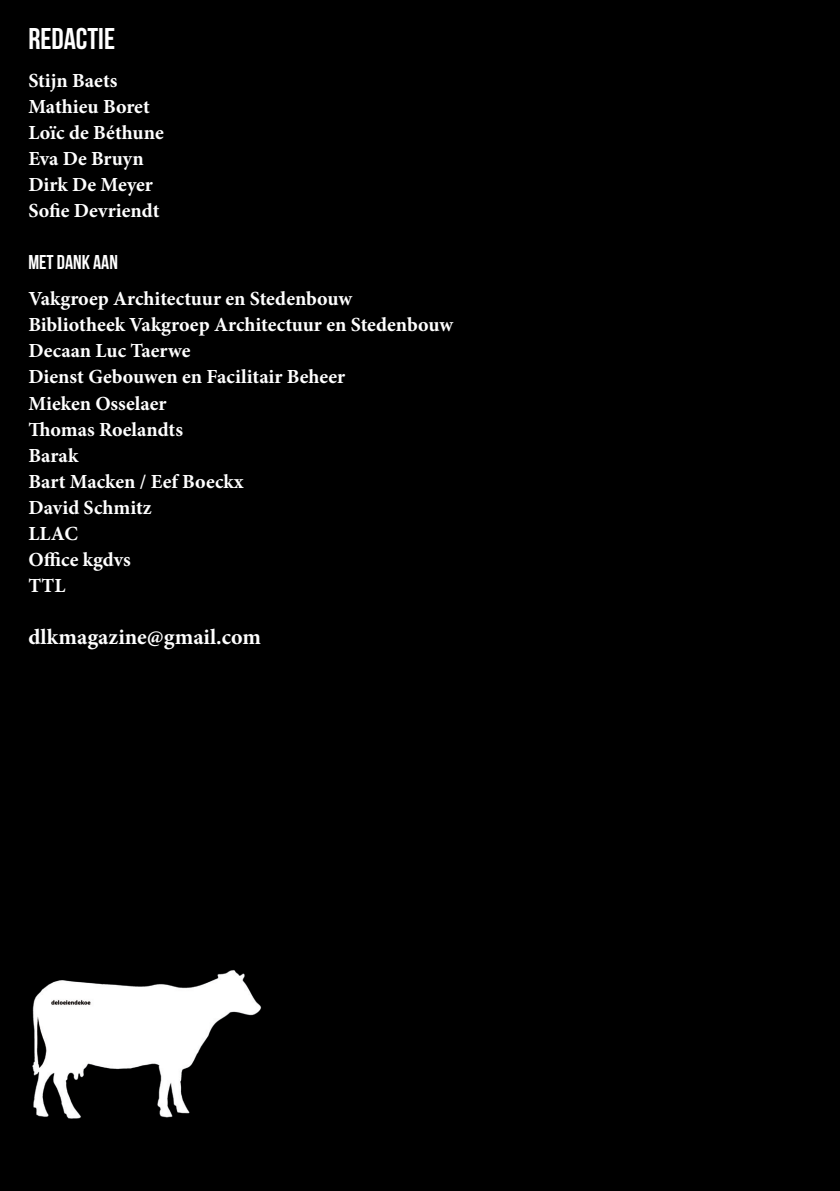
<style>
.page{position:relative;width:840px;height:1191px;background:#fff}
.page>*{position:absolute;margin:0;border:0;box-sizing:border-box;transform-origin:0 0}
.Normale_tekst{font:30px "Bebas Neue";color:#fff}
.Normale_tekst-2{font:700 22px "Minion Pro";color:#fff}
.Normale_tekst-3{font:700 20px "Minion Pro";color:#fff}
.Normale_tekst-4{font:20px "Bebas Neue";color:#fff}
</style>
<div class="page">
<div style="left:0;top:0;width:839px;height:1191px;background:#000"></div>
<img style="left:32px;top:970px;width:230px;height:149px">
<p class="Normale_tekst" style="left:28px;top:22px;width:88px">REDACTIE</p>
<p class="Normale_tekst-3" style="left:28px;top:67px;width:91px">Stijn Baets</p>
<p class="Normale_tekst-3" style="left:28px;top:93px;width:123px">Mathieu Boret</p>
<p class="Normale_tekst-3" style="left:28px;top:119px;width:137px">Loïc de Béthune</p>
<p class="Normale_tekst-3" style="left:28px;top:145px;width:117px">Eva De Bruyn</p>
<p class="Normale_tekst-3" style="left:28px;top:171px;width:126px">Dirk De Meyer</p>
<p class="Normale_tekst-3" style="left:28px;top:197px;width:133px">Sofie Devriendt</p>
<p class="Normale_tekst-4" style="left:28px;top:251px;width:91px">MET DANK AAN</p>
<p class="Normale_tekst-3" style="left:28px;top:285px;width:325px">Vakgroep Architectuur en Stedenbouw</p>
<p class="Normale_tekst-3" style="left:28px;top:311px;width:426px">Bibliotheek Vakgroep Architectuur en Stedenbouw</p>
<p class="Normale_tekst-3" style="left:28px;top:337px;width:164px">Decaan Luc Taerwe</p>
<p class="Normale_tekst-3" style="left:28px;top:363px;width:318px">Dienst Gebouwen en Facilitair Beheer</p>
<p class="Normale_tekst-3" style="left:28px;top:389px;width:139px">Mieken Osselaer</p>
<p class="Normale_tekst-3" style="left:28px;top:415px;width:156px">Thomas Roelandts</p>
<p class="Normale_tekst-3" style="left:28px;top:441px;width:51px">Barak</p>
<p class="Normale_tekst-3" style="left:28px;top:467px;width:216px">Bart Macken / Eef Boeckx</p>
<p class="Normale_tekst-3" style="left:28px;top:493px;width:125px">David Schmitz</p>
<p class="Normale_tekst-3" style="left:28px;top:519px;width:51px">LLAC</p>
<p class="Normale_tekst-3" style="left:28px;top:545px;width:104px">Office kgdvs</p>
<p class="Normale_tekst-3" style="left:28px;top:571px;width:39px">TTL</p>
<p class="Normale_tekst-2" style="left:28px;top:621px;width:234px">dlkmagazine@gmail.com</p>
</div>
